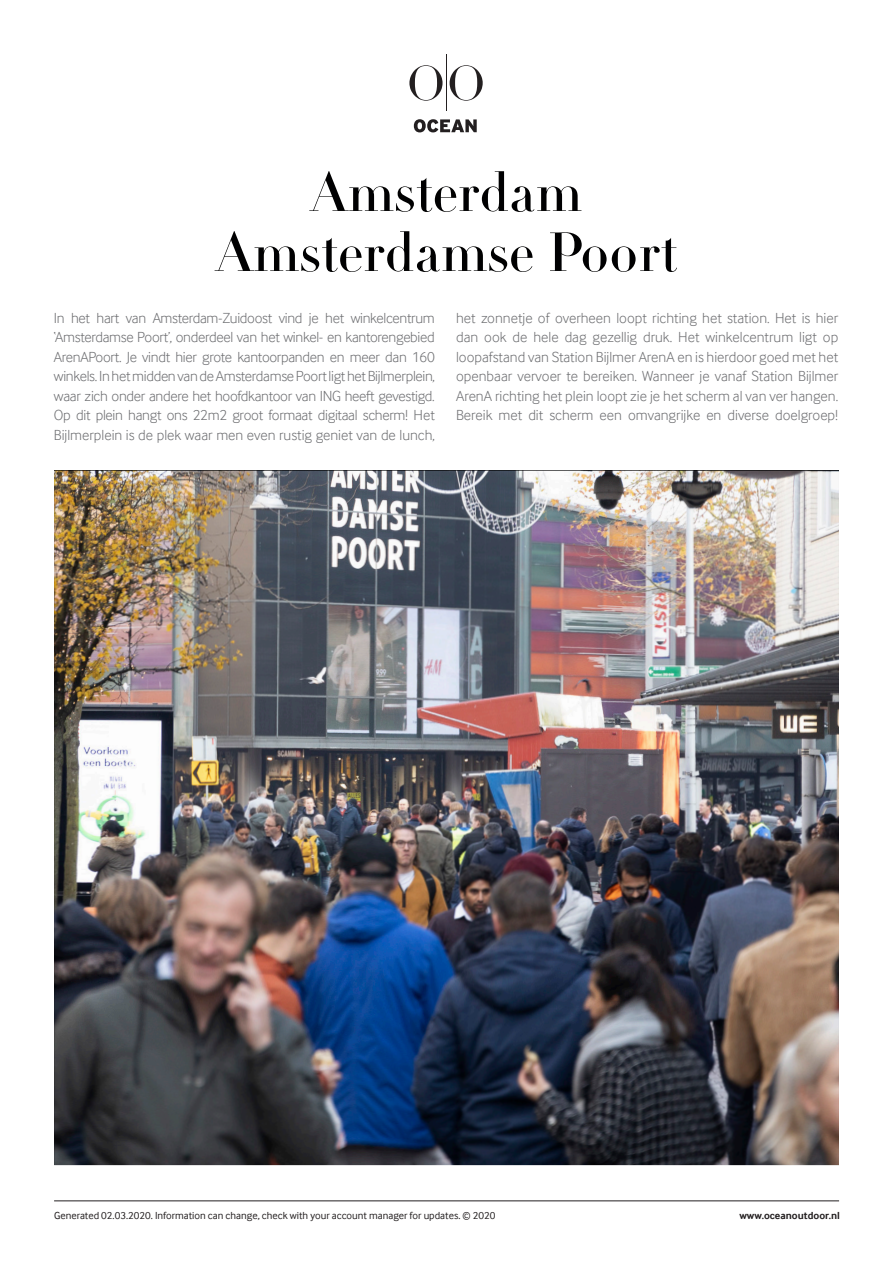
<style>
.page{position:relative;width:893px;height:1263px;background:#fff}
.page>*{position:absolute;margin:0;border:0;box-sizing:border-box;transform-origin:0 0}
.t1{font:54px "Didot LT Pro Headline";color:#000001}
.t2{font:300 15px/19.5px "Inter Face";color:#6c6d70;text-align:justify}
.t3{font:10.5px "Inter Face";color:#231f20}
.t4{font:700 10.5px "Inter Face";color:#231f20}
</style>
<div class="page">
<svg style="left:414px;top:119px;width:63px;height:13px"></svg>
<svg style="left:409px;top:65px;width:34px;height:36px"></svg>
<svg style="left:450px;top:65px;width:33px;height:36px"></svg>
<hr style="left:446px;top:54px;width:1px;height:56px;background:#231f20">
<img style="left:54px;top:471px;width:785px;height:694px">
<hr style="left:54px;top:1200px;width:785px;height:1px;background:#231f20">
<hr style="left:892px;top:163px;width:1px;height:256px;background:#d1d2d4">
<p class="t1" style="left:310px;top:159px;width:273px">Amsterdam</p>
<p class="t1" style="left:216px;top:219px;width:463px">Amsterdamse Poort</p>
<p class="t2" style="left:54px;top:309px;width:382px">In het hart van Amsterdam-Zuidoost vind je het winkelcentrum ‘Amsterdamse Poort’, onderdeel van het winkel- en kantorengebied ArenAPoort. Je vindt hier grote kantoorpanden en meer dan 160 winkels. In het midden van de Amsterdamse Poort ligt het Bijlmerplein, waar zich onder andere het hoofdkantoor van ING heeft gevestigd.<br>Op dit plein hangt ons 22m2 groot formaat digitaal scherm! Het</p>
<p class="t2" style="left:54px;top:426px;width:382px">Bijlmerplein is de plek waar men even rustig geniet van de lunch,</p>
<p class="t2" style="left:456px;top:309px;width:384px">het zonnetje of overheen loopt richting het station. Het is hier dan ook de hele dag gezellig druk. Het winkelcentrum ligt op loopafstand van Station Bijlmer ArenA en is hierdoor goed met het openbaar vervoer te bereiken. Wanneer je vanaf Station Bijlmer ArenA richting het plein loopt zie je het scherm al van ver hangen.<br>Bereik met dit scherm een omvangrijke en diverse doelgroep!</p>
<p class="t3" style="left:54px;top:1210px;width:443px">Generated 02.03.2020. Information can change, check with your account manager for updates. © 2020</p>
<p class="t4" style="left:739px;top:1210px;width:102px">www.oceanoutdoor.nl</p>
</div>
